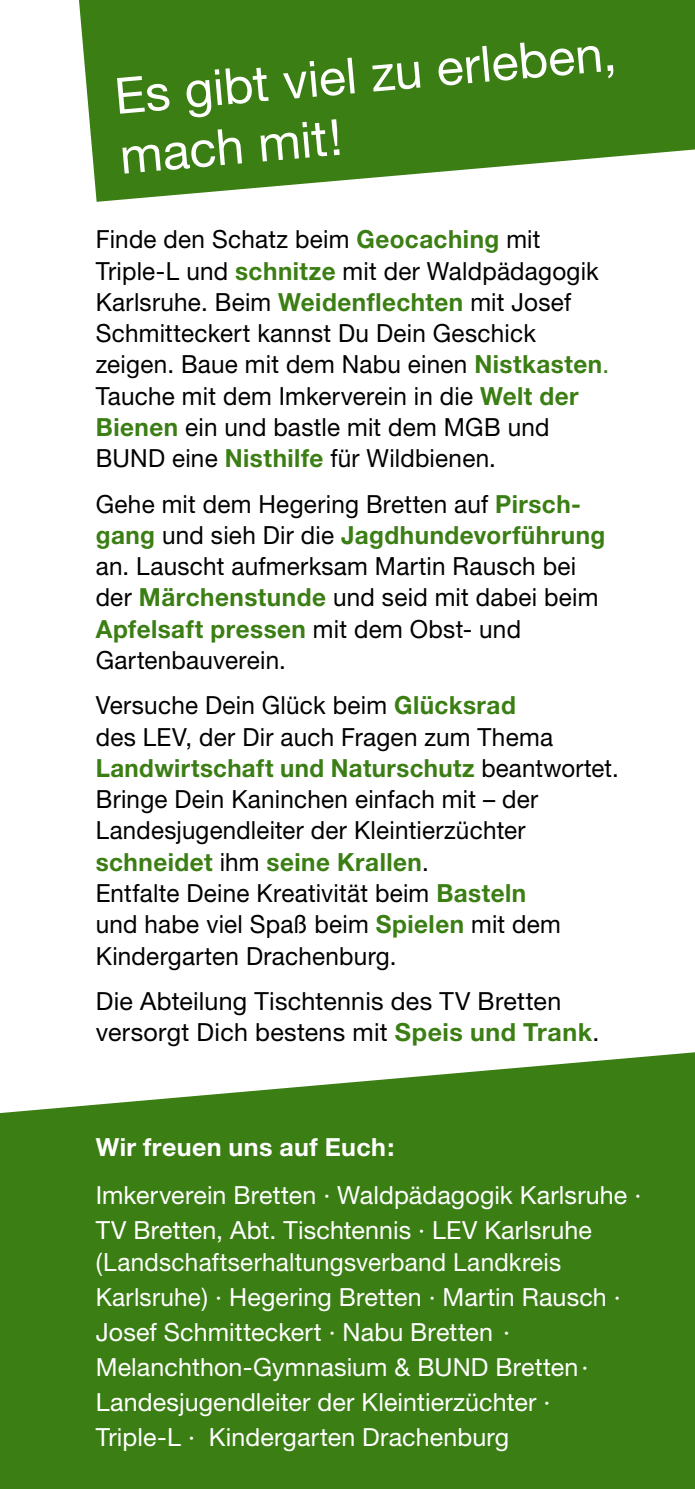
<style>
.page{position:relative;width:695px;height:1489px;background:#fff}
.page>*{position:absolute;margin:0;border:0;box-sizing:border-box;transform-origin:0 0}
.t1{font:50px/60px "Helvetica Neue";color:#fff}
.t2{font:25px/31.2px "Helvetica Neue";letter-spacing:.01em;color:#000}
.t3{font:25px/35px "Helvetica Neue";letter-spacing:.005em;color:#fff}
.t4{font:700 25px "Helvetica Neue";letter-spacing:.015em;color:#fff}
.s1{font-weight:700;color:#3b7e14}
.s2{color:#3b7e14}
</style>
<div class="page">
<svg style="left:79px;top:0;width:615px;height:202px;background:#569035"></svg>
<svg style="left:0;top:1052px;width:694px;height:436px;background:#488724"></svg>
<h1 class="t1" style="left:112px;top:66px;width:504px;rotate:-5deg">Es gibt viel zu erleben, mach mit!</h1>
<p class="t2" style="left:96px;top:223px;width:514px">Finde den Schatz beim <span class="s1">Geocaching</span> mit Triple-L und <span class="s1">schnitze</span> mit der Waldpädagogik Karlsruhe. Beim <span class="s1">Weidenflechten</span> mit Josef Schmitteckert kannst Du Dein Geschick zeigen. Baue mit dem Nabu einen <span class="s1">Nistkasten</span><span class="s2">.<br></span>Tauche mit dem Imkerverein in die <span class="s1">Welt der Bienen</span> ein und bastle mit dem MGB und BUND eine <span class="s1">Nisthilfe</span> für Wildbienen.</p>
<p class="t2" style="left:96px;top:488px;width:511px">Gehe mit dem Hegering Bretten auf <span class="s1">Pirsch&shy;gang</span> und sieh Dir die <span class="s1">Jagdhundevorführung </span>an. Lauscht aufmerksam Martin Rausch bei der <span class="s1">Märchenstunde</span> und seid mit dabei beim <span class="s1">Apfelsaft pressen</span> mit dem Obst- und Gartenbauverein.</p>
<p class="t2" style="left:96px;top:689px;width:524px">Versuche Dein Glück beim <span class="s1">Glücksrad<br></span>des LEV, der Dir auch Fragen zum Thema <span class="s1">Landwirtschaft und Naturschutz</span> beantwortet.<br>Bringe Dein Kaninchen einfach mit – der Landesjugendleiter der Kleintierzüchter <span class="s1">schneidet</span> ihm <span class="s1">seine Krallen</span>.<br>Entfalte Deine Kreativität beim <span class="s1">Basteln<br></span>und habe viel Spaß beim <span class="s1">Spielen</span> mit dem Kindergarten Drachenburg.</p>
<p class="t2" style="left:96px;top:985px;width:505px">Die Abteilung Tischtennis des TV Bretten versorgt Dich bestens mit <span class="s1">Speis und Trank</span>.</p>
<p class="t4" style="left:96px;top:1131px;width:300px">Wir freuen uns auf Euch:</p>
<p class="t3" style="left:96px;top:1176px;width:547px">Imkerverein Bretten · Waldpädagogik Karlsruhe ·<br>TV Bretten, Abt. Tischtennis · LEV Karlsruhe</p>
<p class="t3" style="left:96px;top:1244px;width:526px">(Landschaftserhaltungsverband Landkreis Karlsruhe) · Hegering Bretten · Martin Rausch · Josef Schmitteckert · Nabu Bretten · Melanchthon-Gymnasium &amp; BUND Bretten· Landesjugendleiter der Kleintierzüchter · Triple-L · Kindergarten Drachenburg</p>
</div>
